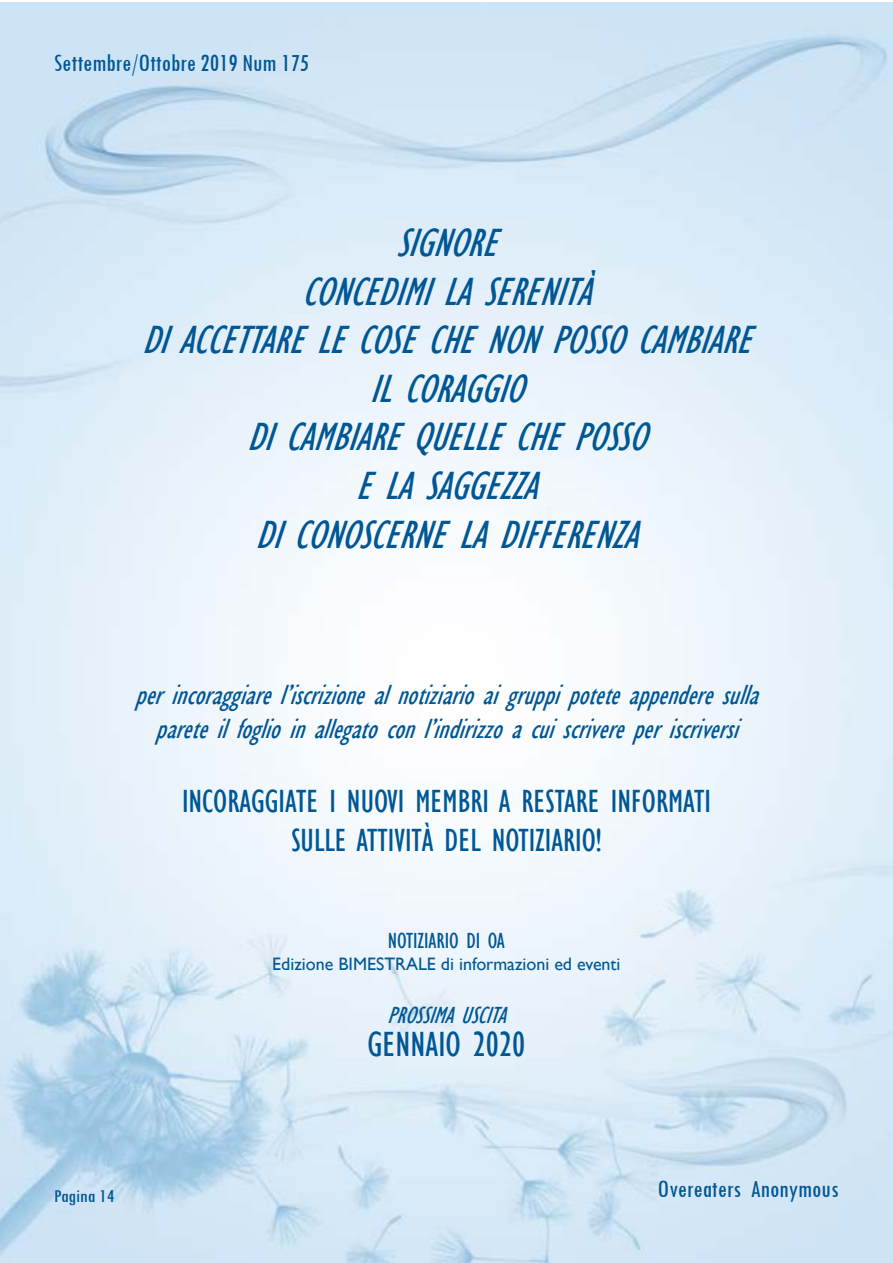
<style>
.page{position:relative;width:893px;height:1263px;background:#fff}
.page>*{position:absolute;margin:0;border:0;box-sizing:border-box;transform-origin:0 0}
.t1{font:italic condensed 40.5px/48.6px "Gill Sans";color:#005794;text-align:center}
.t2{font:condensed 36px "Gill Sans";color:#005794}
.t3{font:condensed 33px/39.6px "Gill Sans";color:#005794;text-align:center}
.t4{font:italic condensed 28.5px/34.2px "Gill Sans";color:#005794;text-align:center}
.t5{font:condensed 25.5px "Tw Cen";color:#005794}
.t6{font:italic condensed 24px "Gill Sans";color:#005794}
.t7{font:condensed 22.5px "Gill Sans";color:#005794}
.t8{font:condensed 18.75px "Tw Cen";color:#005794;scale:1.12 1}
.t9{font:18px "Gill Sans";color:#005794}
</style>
<div class="page">
<p class="t5" style="left:54px;top:47px;width:257px">Settembre/Ottobre 2019 Num 175</p>
<p class="t1" style="left:142px;top:219px;width:626px">SIGNORE<br>CONCEDIMILASERENITÀ<br>DIACCETTARELECOSECHENONPOSSOCAMBIARE<br>ILCORAGGIO<br>DICAMBIAREQUELLECHEPOSSO<br>ELASAGGEZZA<br>DICONOSCERNELADIFFERENZA</p>
<p class="t4" style="left:135px;top:677px;width:635px">perincoraggiarel’iscrizionealnotiziarioaigruppipoteteappenderesulla pareteilfoglioinallegatoconl’indirizzoacuiscrivereperiscriversi</p>
<p class="t3" style="left:182px;top:781px;width:530px">INCORAGGIATE I NUOVI MEMBRI A RESTARE INFORMATI<br>SULLE ATTIVITÀ DEL NOTIZIARIO!</p>
<p class="t8" style="left:54px;top:1185px;width:56px">Pagina 14</p>
<p class="t7" style="left:388px;top:927px;width:119px">NOTIZIARIO DI OA</p>
<p class="t9" style="left:272px;top:953px;width:350px">Edizione BIMESTRALE di informazioni ed eventi</p>
<p class="t6" style="left:387px;top:1001px;width:129px">PROSSIMAUSCITA</p>
<p class="t2" style="left:367px;top:1023px;width:159px">GENNAIO 2020</p>
<p class="t5" style="left:657px;top:1173px;width:183px">Overeaters Anonymous</p>
</div>
